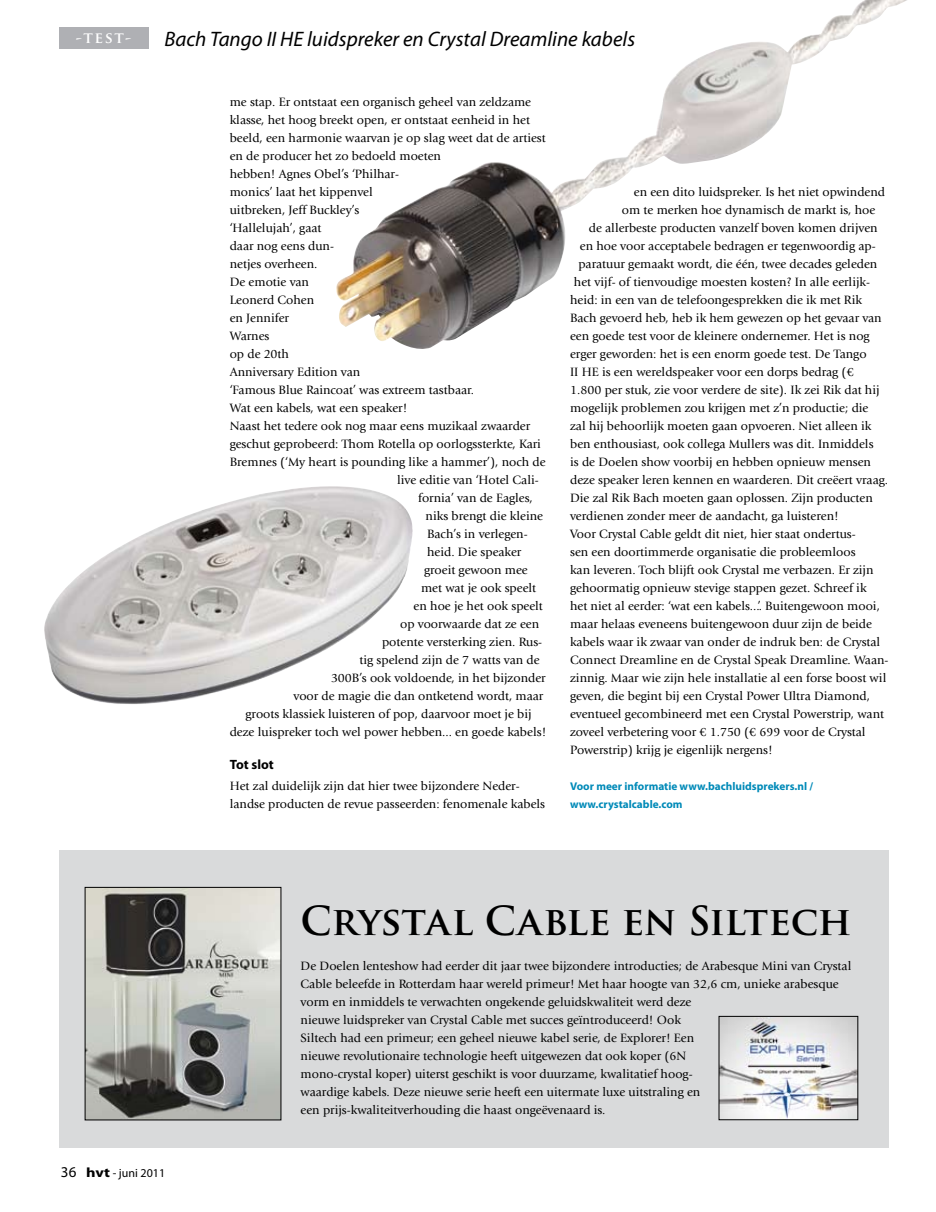
<style>
.page{position:relative;width:936px;height:1212px;background:#fff}
.page>*{position:absolute;margin:0;border:0;box-sizing:border-box;transform-origin:0 0}
.t1{font:700 39px "Trajan Pro";letter-spacing:-.005em;color:#000}
.t2{font:italic 21px "Myriad Pro";color:#000}
.t3{font:700 15px "Trajan Pro";color:#fff}
.t4{font:700 13.5px "Myriad Pro";color:#000}
.t5{font:12.6px/18px "Giovanni Std";color:#000}
.t6{font:12px "Myriad Pro";color:#000}
.t7{font:700 11.25px/18px "Myriad Pro";color:#008ab8}
.s1{font-size:15px}
.s2{font-weight:700;font-size:13.5px}
</style>
<div class="page">
<div style="left:60px;top:850px;width:829px;height:298px;background:#d9dadb"></div>
<div style="left:60px;top:28px;width:89px;height:21px;background:#afb0b4"></div>
<img style="left:87px;top:889px;width:192px;height:229px">
<img style="left:720px;top:1018px;width:136px;height:100px">
<div style="left:718px;top:1016px;width:140px;height:104px;border:1px solid #000"></div>
<img style="left:336px;top:0;width:571px;height:349px">
<img style="left:44px;top:486px;width:369px;height:218px">
<p class="t3" style="left:76px;top:28px;width:57px">-TEST-</p>
<h2 class="t2" style="left:164px;top:26px;width:472px">Bach Tango II HE luidspreker en Crystal Dreamline kabels</h2>
<p class="t5" style="left:230px;top:93px;width:303px">me stap. Er ontstaat een organisch geheel van zeldzame</p>
<p class="t5" style="left:230px;top:111px;width:302px">klasse, het hoog breekt open, er ontstaat eenheid in het</p>
<p class="t5" style="left:230px;top:129px;width:317px">beeld, een harmonie waarvan je op slag weet dat de artiest</p>
<p class="t5" style="left:230px;top:147px;width:213px">en de producer het zo bedoeld moeten</p>
<p class="t5" style="left:230px;top:165px;width:171px">hebben! Agnes Obel’s ‘Philhar-</p>
<p class="t5" style="left:230px;top:183px;width:145px">monics’ laat het kippenvel</p>
<p class="t5" style="left:230px;top:201px;width:131px">uitbreken, Jeff Buckley’s</p>
<p class="t5" style="left:230px;top:219px;width:93px">‘Hallelujah’, gaat</p>
<p class="t5" style="left:230px;top:237px;width:106px">daar nog eens dun-</p>
<p class="t5" style="left:230px;top:255px;width:89px">netjes overheen.</p>
<p class="t5" style="left:230px;top:273px;width:81px">De emotie van</p>
<p class="t5" style="left:230px;top:291px;width:86px">Leonerd Cohen</p>
<p class="t5" style="left:230px;top:309px;width:61px">en Jennifer</p>
<p class="t5" style="left:230px;top:327px;width:41px">Warnes</p>
<p class="t5" style="left:230px;top:345px;width:61px">op de 20th</p>
<p class="t5" style="left:230px;top:363px;width:132px">Anniversary Edition van</p>
<p class="t5" style="left:230px;top:381px;width:246px">‘Famous Blue Raincoat’ was extreem tastbaar.</p>
<p class="t5" style="left:230px;top:399px;width:179px">Wat een kabels, wat een speaker!</p>
<p class="t5" style="left:230px;top:417px;width:302px">Naast het tedere ook nog maar eens muzikaal zwaarder</p>
<p class="t5" style="left:230px;top:435px;width:313px">geschut geprobeerd: Thom Rotella op oorlogssterkte, Kari</p>
<p class="t5" style="left:230px;top:453px;width:317px">Bremnes (‘My heart is pounding like a hammer’), noch de</p>
<p class="t5" style="left:397px;top:471px;width:143px">live editie van ‘Hotel Cali-</p>
<p class="t5" style="left:418px;top:489px;width:116px">fornia’ van de Eagles,</p>
<p class="t5" style="left:425px;top:507px;width:119px">niks brengt die kleine</p>
<p class="t5" style="left:427px;top:525px;width:102px">Bach’s in verlegen-</p>
<p class="t5" style="left:427px;top:543px;width:96px">heid. Die speaker</p>
<p class="t5" style="left:424px;top:561px;width:105px">groeit gewoon mee</p>
<p class="t5" style="left:421px;top:579px;width:117px">met wat je ook speelt</p>
<p class="t5" style="left:413px;top:597px;width:131px">en hoe je het ook speelt</p>
<p class="t5" style="left:400px;top:615px;width:141px">op voorwaarde dat ze een</p>
<p class="t5" style="left:382px;top:633px;width:162px">potente versterking zien. Rus-</p>
<p class="t5" style="left:359px;top:651px;width:181px">tig spelend zijn de 7 watts van de</p>
<p class="t5" style="left:331px;top:669px;width:216px">300B’s ook voldoende, in het bijzonder</p>
<p class="t5" style="left:293px;top:687px;width:251px">voor de magie die dan ontketend wordt, maar</p>
<p class="t5" style="left:245px;top:705px;width:288px">groots klassiek luisteren of pop, daarvoor moet je bij</p>
<p class="t5" style="left:230px;top:723px;width:318px">deze luispreker toch wel power hebben... en goede kabels!</p>
<p class="t4" style="left:230px;top:755px;width:46px">Tot slot</p>
<p class="t5" style="left:230px;top:777px;width:317px">Het zal duidelijk zijn dat hier twee bijzondere Neder&shy;landse producten de revue passeerden: fenomenale kabels</p>
<p class="t5" style="left:634px;top:183px;width:253px">en een dito luidspreker. Is het niet opwindend</p>
<p class="t5" style="left:622px;top:201px;width:255px">om te merken hoe dynamisch de markt is, hoe</p>
<p class="t5" style="left:589px;top:219px;width:290px">de allerbeste producten vanzelf boven komen drijven</p>
<p class="t5" style="left:580px;top:237px;width:297px">en hoe voor acceptabele bedragen er tegenwoordig ap-</p>
<p class="t5" style="left:578px;top:255px;width:300px">paratuur gemaakt wordt, die één, twee decades geleden</p>
<p class="t5" style="left:574px;top:273px;width:298px">het vijf- of tienvoudige moesten kosten? In alle eerlijk-</p>
<p class="t5" style="left:570px;top:291px;width:293px">heid: in een van de telefoongesprekken die ik met Rik</p>
<p class="t5" style="left:570px;top:309px;width:313px">Bach gevoerd heb, heb ik hem gewezen op het gevaar van</p>
<p class="t5" style="left:570px;top:327px;width:301px">een goede test voor de kleinere ondernemer. Het is nog</p>
<p class="t5" style="left:570px;top:345px;width:298px">erger geworden: het is een enorm goede test. De Tango</p>
<p class="t5" style="left:570px;top:363px;width:285px">II HE is een wereldspeaker voor een dorps bedrag (€</p>
<p class="t5" style="left:570px;top:381px;width:311px">1.800 per stuk, zie voor verdere de site). Ik zei Rik dat hij</p>
<p class="t5" style="left:570px;top:399px;width:300px">mogelijk problemen zou krijgen met z’n productie; die</p>
<p class="t5" style="left:570px;top:417px;width:303px">zal hij behoorlijk moeten gaan opvoeren. Niet alleen ik</p>
<p class="t5" style="left:570px;top:435px;width:305px">ben enthousiast, ook collega Mullers was dit. Inmiddels</p>
<p class="t5" style="left:570px;top:453px;width:302px">is de Doelen show voorbij en hebben opnieuw mensen</p>
<p class="t5" style="left:570px;top:471px;width:319px">deze speaker leren kennen en waarderen. Dit creëert vraag.</p>
<p class="t5" style="left:570px;top:489px;width:304px">Die zal Rik Bach moeten gaan oplossen. Zijn producten</p>
<p class="t5" style="left:570px;top:507px;width:270px">verdienen zonder meer de aandacht, ga luisteren!</p>
<p class="t5" style="left:570px;top:525px;width:287px">Voor Crystal Cable geldt dit niet, hier staat ondertus-</p>
<p class="t5" style="left:570px;top:543px;width:287px">sen een doortimmerde organisatie die probleemloos</p>
<p class="t5" style="left:570px;top:561px;width:305px">kan leveren. Toch blijft ook Crystal me verbazen. Er zijn</p>
<p class="t5" style="left:570px;top:579px;width:298px">gehoormatig opnieuw stevige stappen gezet. Schreef ik</p>
<p class="t5" style="left:570px;top:597px;width:311px">het niet al eerder: ‘wat een kabels...’. Buitengewoon mooi,</p>
<p class="t5" style="left:570px;top:615px;width:303px">maar helaas eveneens buitengewoon duur zijn de beide</p>
<p class="t5" style="left:570px;top:633px;width:312px">kabels waar ik zwaar van onder de indruk ben: de Crystal</p>
<p class="t5" style="left:570px;top:651px;width:320px">Connect Dreamline en de Crystal Speak Dreamline. Waan-</p>
<p class="t5" style="left:570px;top:669px;width:318px">zinnig. Maar wie zijn hele installatie al een forse boost wil</p>
<p class="t5" style="left:570px;top:687px;width:301px">geven, die begint bij een Crystal Power Ultra Diamond,</p>
<p class="t5" style="left:570px;top:705px;width:315px">eventueel gecombineerd met een Crystal Powerstrip, want</p>
<p class="t5" style="left:570px;top:723px;width:297px">zoveel verbetering voor € 1.750 (€ 699 voor de Crystal</p>
<p class="t5" style="left:570px;top:741px;width:204px">Powerstrip) krijg je eigenlijk nergens!</p>
<p class="t7" style="left:570px;top:777px;width:244px">Voor meer informatie www.bachluidsprekers.nl / www.crystalcable.com</p>
<p class="t6" style="left:61px;top:1165px;width:106px"><span class="s1">36</span> <span class="s2">hvt</span> - juni 2011</p>
<h1 class="t1" style="left:300px;top:896px;width:552px">CRYSTAL CABLE EN SILTECH</h1>
<p class="t5" style="left:300px;top:957px;width:552px">De Doelen lenteshow had eerder dit jaar twee bijzondere introducties; de Arabesque Mini van Crystal Cable beleefde in Rotterdam haar wereld primeur! Met haar hoogte van 32,6 cm, unieke arabesque vorm en inmiddels te verwachten ongekende geluidskwaliteit werd deze<br>nieuwe luidspreker van Crystal Cable met succes geïntroduceerd! Ook<br>Siltech had een primeur; een geheel nieuwe kabel serie, de Explorer! Een<br>nieuwe revolutionaire technologie heeft uitgewezen dat ook koper (6N<br>mono-crystal koper) uiterst geschikt is voor duurzame, kwalitatief hoog-<br>waardige kabels. Deze nieuwe serie heeft een uitermate luxe uitstraling en<br>een prijs-kwaliteitverhouding die haast ongeëvenaard is.</p>
</div>
